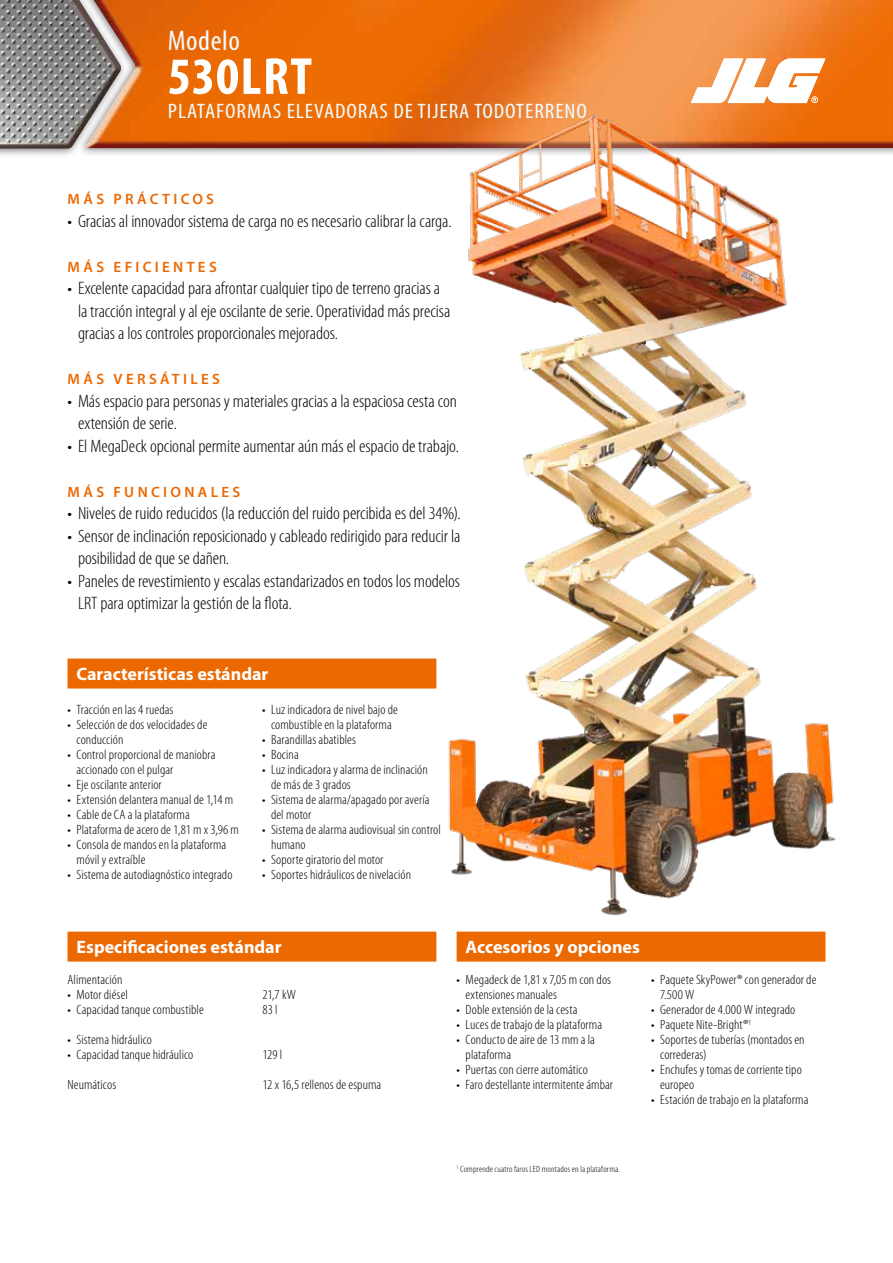
<style>
.page{position:relative;width:893px;height:1263px;background:#fff}
.page>*{position:absolute;margin:0;border:0;box-sizing:border-box;transform-origin:0 0}
.t1{font:700 condensed 52.5px "Myriad Pro";letter-spacing:.02em;color:#fff;scale:1.05 1}
.t2{font:condensed 28.5px "Myriad Pro";letter-spacing:.02em;color:#f0fbff;scale:1.05 1}
.t3{font:condensed 21px "Myriad Pro";letter-spacing:.035em;color:#f0fbff;scale:1.12 1}
.t4{font:300 condensed 18px/22.5px "Myriad Pro";letter-spacing:-.005em;color:#000;scale:1.07 1}
.t5{font:700 18px "Myriad Pro";color:#fff}
.t6{font:600 15px "Myriad Pro";letter-spacing:.225em;color:#ec6801}
.t7{font:300 condensed 13.5px/15px "Myriad Pro";letter-spacing:.005em;color:#000;scale:1.07 1}
.t8{font:300 condensed 9px "Myriad Pro";letter-spacing:.02em;color:#000;scale:1.07 1}
</style>
<div class="page">
<div style="left:77px;top:0;width:816px;height:157px;background:#000;opacity:.5"></div>
<img style="left:128px;top:0;width:765px;height:148px">
<div style="left:0;top:0;width:128px;height:158px;background:#000;opacity:.5"></div>
<img style="left:0;top:0;width:121px;height:149px">
<svg style="left:691px;top:59px;width:134px;height:30px"></svg>
<img style="left:412px;top:89px;width:455px;height:844px">
<div style="left:457px;top:931px;width:368px;height:30px;background:#ec6801"></div>
<div style="left:68px;top:931px;width:368px;height:30px;background:#ec6801"></div>
<div style="left:68px;top:658px;width:368px;height:30px;background:#ec6801"></div>
<h2 class="t2" style="left:168px;top:24px;width:70px">Modelo</h2>
<h1 class="t1" style="left:168px;top:44px;width:139px">530LRT</h1>
<h3 class="t3" style="left:168px;top:98px;width:375px">PLATAFORMAS ELEVADORAS DE TIJERA TODOTERRENO</h3>
<p class="t6" style="left:68px;top:189px;width:148px">MÁS PRÁCTICOS</p>
<h3 class="t4" style="left:68px;top:209px;width:360px">• Gracias al innovador sistema de carga no es necesario calibrar la carga.</h3>
<p class="t6" style="left:68px;top:257px;width:151px">MÁS EFICIENTES</p>
<h3 class="t4" style="left:78px;top:277px;width:350px;text-indent:-10px">• Excelente capacidad para afrontar cualquier tipo de terreno gracias a la tracción integral y al eje oscilante de serie. Operatividad más precisa gracias a los controles proporcionales mejorados.</h3>
<p class="t6" style="left:68px;top:369px;width:154px">MÁS VERSÁTILES</p>
<h3 class="t4" style="left:78px;top:389px;width:356px;text-indent:-10px">• Más espacio para personas y materiales gracias a la espaciosa cesta con extensión de serie.</h3>
<h3 class="t4" style="left:68px;top:434px;width:367px">• El MegaDeck opcional permite aumentar aún más el espacio de trabajo.</h3>
<p class="t6" style="left:68px;top:482px;width:174px">MÁS FUNCIONALES</p>
<h3 class="t4" style="left:68px;top:502px;width:369px">• Niveles de ruido reducidos (la reducción del ruido percibida es del 34%).</h3>
<h3 class="t4" style="left:78px;top:524px;width:359px;text-indent:-10px">• Sensor de inclinación reposicionado y cableado redirigido para reducir la posibilidad de que se dañen.</h3>
<h3 class="t4" style="left:78px;top:569px;width:359px;text-indent:-10px">• Paneles de revestimiento y escalas estandarizados en todos los modelos<br>LRT para optimizar la gestión de la flota.</h3>
<h3 class="t5" style="left:76px;top:662px;width:193px">Características estándar</h3>
<p class="t7" style="left:68px;top:702px;width:101px">• Tracción en las 4 ruedas</p>
<p class="t7" style="left:76px;top:717px;width:124px;text-indent:-9px">• Selección de dos velocidades de conducción</p>
<p class="t7" style="left:76px;top:747px;width:131px;text-indent:-9px">• Control proporcional de maniobra accionado con el pulgar</p>
<p class="t7" style="left:68px;top:777px;width:90px">• Eje oscilante anterior</p>
<p class="t7" style="left:68px;top:792px;width:156px">• Extensión delantera manual de 1,14 m</p>
<p class="t7" style="left:68px;top:807px;width:116px">• Cable de CA a la plataforma</p>
<p class="t7" style="left:68px;top:822px;width:162px">• Plataforma de acero de 1,81 m x 3,96 m</p>
<p class="t7" style="left:76px;top:837px;width:141px;text-indent:-9px">• Consola de mandos en la plataforma móvil y extraíble</p>
<p class="t7" style="left:68px;top:867px;width:156px">• Sistema de autodiagnóstico integrado</p>
<p class="t7" style="left:262px;top:702px;width:128px;text-align:center">• Luz indicadora de nivel bajo de combustible en la plataforma</p>
<p class="t7" style="left:262px;top:732px;width:89px">• Barandillas abatibles</p>
<p class="t7" style="left:262px;top:747px;width:36px">• Bocina</p>
<p class="t7" style="left:271px;top:762px;width:148px;text-indent:-9px">• Luz indicadora y alarma de inclinación de más de 3 grados</p>
<p class="t7" style="left:271px;top:792px;width:150px;text-indent:-9px">• Sistema de alarma/apagado por avería del motor</p>
<p class="t7" style="left:271px;top:822px;width:160px;text-indent:-9px">• Sistema de alarma audiovisual sin control humano</p>
<p class="t7" style="left:262px;top:852px;width:115px">• Soporte giratorio del motor</p>
<p class="t7" style="left:262px;top:867px;width:141px">• Soportes hidráulicos de nivelación</p>
<h3 class="t5" style="left:76px;top:935px;width:207px">Especificaciones estándar</h3>
<h3 class="t5" style="left:466px;top:935px;width:176px">Accesorios y opciones</h3>
<p class="t7" style="left:67px;top:972px;width:53px">Alimentación</p>
<p class="t7" style="left:67px;top:987px;width:58px">• Motor diésel</p>
<p class="t7" style="left:262px;top:987px;width:33px">21,7 kW</p>
<p class="t7" style="left:67px;top:1002px;width:129px">• Capacidad tanque combustible</p>
<p class="t7" style="left:262px;top:1002px;width:16px">83 l</p>
<p class="t7" style="left:68px;top:1032px;width:81px">• Sistema hidráulico</p>
<p class="t7" style="left:68px;top:1047px;width:119px">• Capacidad tanque hidráulico</p>
<p class="t7" style="left:262px;top:1047px;width:20px">129 l</p>
<p class="t7" style="left:68px;top:1077px;width:47px">Neumáticos</p>
<p class="t7" style="left:262px;top:1077px;width:112px">12 x 16,5 rellenos de espuma</p>
<p class="t7" style="left:466px;top:972px;width:137px;text-indent:-9px">• Megadeck de 1,81 x 7,05 m con dos extensiones manuales</p>
<p class="t7" style="left:457px;top:1002px;width:114px">• Doble extensión de la cesta</p>
<p class="t7" style="left:457px;top:1017px;width:138px">• Luces de trabajo de la plataforma</p>
<p class="t7" style="left:466px;top:1032px;width:122px;text-indent:-9px">• Conducto de aire de 13 mm a la plataforma</p>
<p class="t7" style="left:457px;top:1062px;width:124px">• Puertas con cierre automático</p>
<p class="t7" style="left:457px;top:1077px;width:148px">• Faro destellante intermitente ámbar</p>
<p class="t7" style="left:660px;top:972px;width:148px;text-indent:-9px">• Paquete SkyPower® con generador de<br>7.500 W</p>
<p class="t7" style="left:651px;top:1002px;width:136px">• Generador de 4.000 W integrado</p>
<p class="t7" style="left:651px;top:1017px;width:95px">• Paquete Nite-Bright®<sup>1</sup></p>
<p class="t7" style="left:660px;top:1032px;width:137px;text-indent:-9px">• Soportes de tuberías (montados en correderas)</p>
<p class="t7" style="left:660px;top:1062px;width:134px;text-indent:-9px">• Enchufes y tomas de corriente tipo europeo</p>
<p class="t7" style="left:651px;top:1092px;width:148px">• Estación de trabajo en la plataforma</p>
<p class="t8" style="left:457px;top:1163px;width:154px"><sup>1</sup> Comprende cuatro faros LED montados en la plataforma.</p>
</div>
